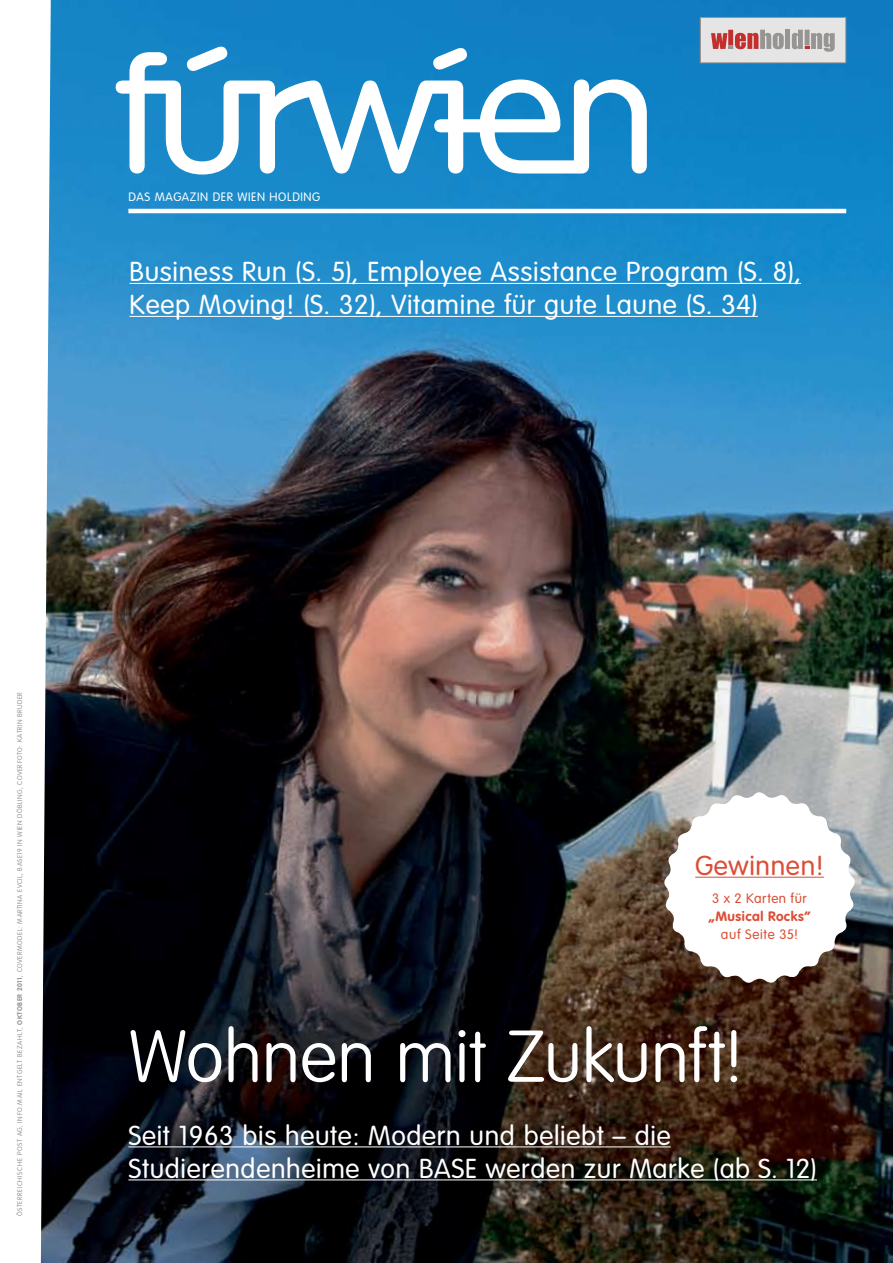
<style>
.page{position:relative;width:893px;height:1263px;background:#fff}
.page>*{position:absolute;margin:0;border:0;box-sizing:border-box;transform-origin:0 0}
.t1{font:100 72px "VAG Rounded";letter-spacing:-.01em;color:#fff}
.t2{font:300 27px/33px "VAG Rounded";letter-spacing:.025em;color:#fff}
.t3{font:300 27px "VAG Rounded";color:#db4e36}
.t4{font:300 13.5px "VAG Rounded";letter-spacing:.04em;color:#db4e36}
.t5{font:700 13.5px "VAG Rounded";letter-spacing:.035em;color:#db4e36}
.t6{font:300 12px "VAG Rounded";letter-spacing:.05em;color:#fff}
.t7{font:300 6.75px "VAG Rounded";letter-spacing:.075em;color:#979491}
.s1{font-weight:700}
</style>
<div class="page">
<img style="left:41px;top:0;width:852px;height:1263px">
<div style="left:701px;top:18px;width:144px;height:45px;background:#e6e5e5"></div>
<div style="left:785px;top:30px;width:5px;height:19px;background:#979491"></div>
<svg style="left:792px;top:30px;width:43px;height:22px"></svg>
<svg style="left:711px;top:30px;width:73px;height:19px"></svg>
<div style="left:700px;top:17px;width:146px;height:46px;border:1px solid #979491"></div>
<hr style="left:130px;top:283px;width:671px;height:1px;background:#fff">
<hr style="left:130px;top:316px;width:628px;height:1px;background:#fff">
<hr style="left:128px;top:209px;width:718px;height:4px;background:#fff">
<hr style="left:128px;top:1146px;width:543px;height:1px;background:#fff">
<hr style="left:128px;top:1179px;width:689px;height:1px;background:#fff">
<svg style="left:116px;top:46px;width:531px;height:129px;fill:#1887c8"></svg>
<svg style="left:661px;top:789px;width:197px;height:197px"></svg>
<hr style="left:695px;top:877px;width:129px;height:1px;background:#db4e36">
<p class="t6" style="left:128px;top:190px;width:69px">DAS MAGAZIN</p>
<p class="t6" style="left:213px;top:190px;width:8px">DER</p>
<p class="t6" style="left:238px;top:190px;width:17px">WIEN</p>
<p class="t6" style="left:270px;top:190px;width:8px">HOLDIN</p>
<p class="t6" style="left:312px;top:190px;width:10px">G</p>
<p class="t2" style="left:130px;top:255px;width:673px">Business Run (S. 5), Employee Assistance Program (S. 8),<br>Keep Moving! (S. 32), Vitamine für gute Laune (S. 34)</p>
<p class="t7" style="left:16px;top:1216px;width:525px;rotate:-90deg">Österreichische Post AG, Info.Mail Entgelt bezahlt, <span class="s1">oktober 2011</span>, CoverModel: Martina EVcil, BASE19 in Wien Döbling, CoverFOTO: Katrin Bruder</p>
<p class="t3" style="left:695px;top:850px;width:130px">Gewinnen!</p>
<p class="t4" style="left:712px;top:891px;width:96px">3 x 2 Karten für</p>
<p class="t5" style="left:709px;top:908px;width:103px">„Musical Rocks”</p>
<p class="t4" style="left:721px;top:927px;width:79px">auf Seite 35!</p>
<h1 class="t1" style="left:129px;top:1015px;width:617px">Wohnen mit Zukunft!</h1>
<p class="t2" style="left:128px;top:1118px;width:690px">Seit 1963 bis heute: Modern und beliebt – die<br>Studierendenheime von BASE werden zur Marke (ab S. 12)</p>
</div>
